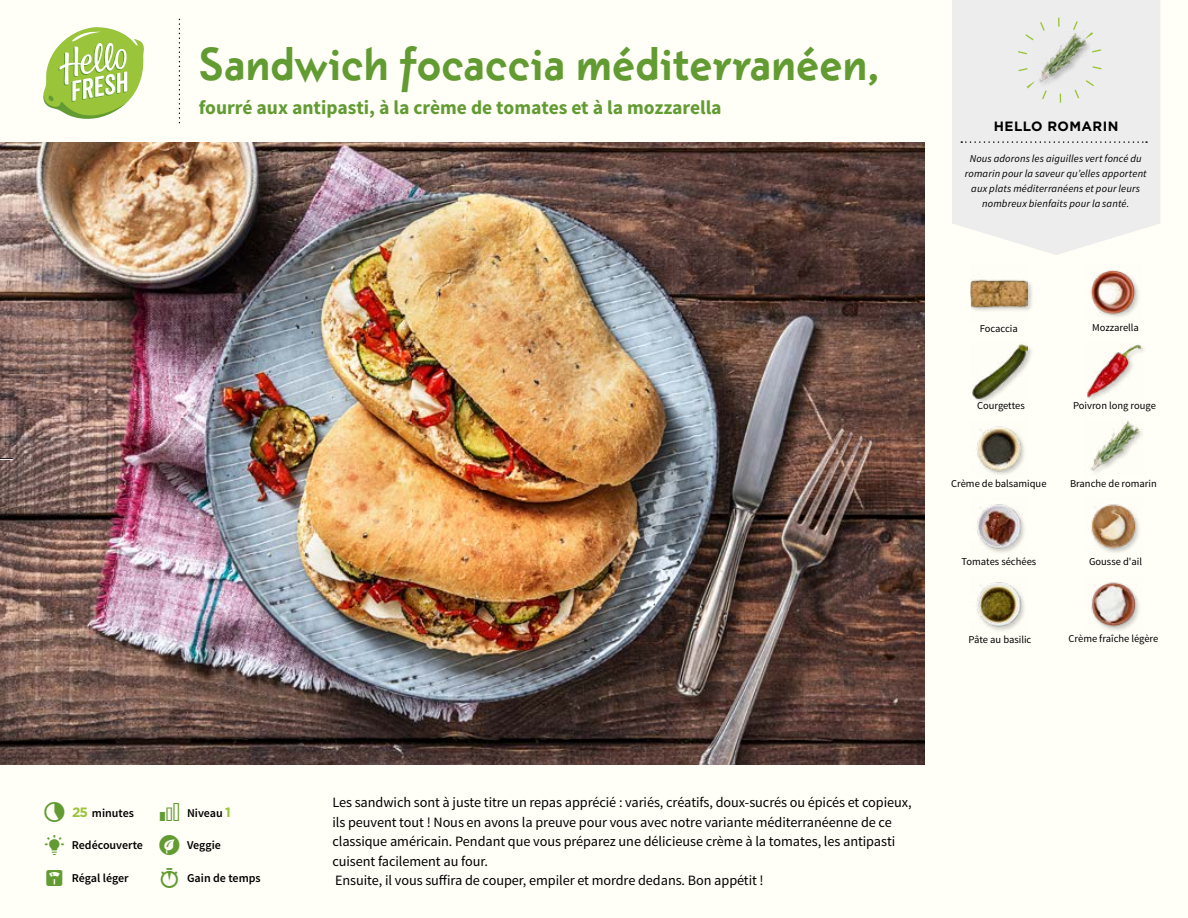
<style>
.page{position:relative;width:1188px;height:918px;background:#fffef7}
.page>*{position:absolute;margin:0;border:0;box-sizing:border-box;transform-origin:0 0}
.t1{font:700 49.5px "Instanter OT";letter-spacing:-.01em;color:#619b31}
.t2{font:700 19.5px "Source Sans Pro";color:#619b31}
.t3{font:14.25px/19.5px "Source Sans Pro";letter-spacing:-.005em;color:#000}
.t4{font:700 13.5px "Gotham";letter-spacing:.03em;color:#000}
.t5{font:600 12px "Source Sans Pro";color:#000}
.t6{font:10.5px "Source Sans Pro";color:#000}
.t7{font:italic 10.5px/14.7px "Source Sans Pro";letter-spacing:.015em;color:#000;text-align:center}
.s1{font-family:"Gotham";font-weight:700;font-size:13.5px;color:#9ac43a}
</style>
<div class="page">
<svg style="left:43px;top:27px;width:101px;height:92px"></svg>
<img style="left:1091px;top:582px;width:48px;height:49px">
<img style="left:977px;top:582px;width:48px;height:49px">
<img style="left:977px;top:504px;width:48px;height:49px">
<img style="left:1091px;top:504px;width:48px;height:49px">
<img style="left:1090px;top:421px;width:52px;height:52px">
<img style="left:977px;top:426px;width:48px;height:49px">
<svg style="left:952px;top:0;width:208px;height:255px;background:#eeeeed"></svg>
<svg style="left:961px;top:141px;width:186px;height:2px"></svg>
<div style="left:1017px;top:18px;width:85px;height:85px;border:9px dashed #9ac43a;border-radius:50%"></div>
<img style="left:0;top:142px;width:925px;height:623px">
<div style="left:973px;top:344px;width:62px;height:61px;background:#000;opacity:.2"></div>
<img style="left:972px;top:344px;width:56px;height:56px">
<div style="left:1039px;top:34px;width:54px;height:54px;background:#000;opacity:.2"></div>
<img style="left:1032px;top:32px;width:57px;height:57px">
<img style="left:1090px;top:270px;width:49px;height:48px">
<img style="left:1087px;top:344px;width:56px;height:56px">
<div style="left:969px;top:280px;width:66px;height:34px;background:#000;opacity:.2"></div>
<img style="left:971px;top:279px;width:57px;height:35px">
<svg style="left:0;top:458px;width:13px;height:2px"></svg>
<h1 class="t1" style="left:199px;top:34px;width:683px">Sandwich focaccia méditerranéen,</h1>
<h2 class="t2" style="left:199px;top:95px;width:524px">fourré aux antipasti, à la crème de tomates et à la mozzarella</h2>
<p class="t4" style="left:994px;top:117px;width:126px">HELLO ROMARIN</p>
<p class="t7" style="left:965px;top:152px;width:183px">Nous adorons les aiguilles vert foncé du romarin pour la saveur qu’elles apportent aux plats méditerranéens et pour leurs nombreux bienfaits pour la santé.</p>
<p class="t6" style="left:980px;top:322px;width:40px">Focaccia</p>
<p class="t6" style="left:1092px;top:321px;width:48px">Mozzarella</p>
<p class="t6" style="left:977px;top:399px;width:49px">Courgettes</p>
<p class="t6" style="left:1073px;top:399px;width:84px">Poivron long rouge</p>
<p class="t6" style="left:951px;top:477px;width:97px">Crème de balsamique</p>
<p class="t6" style="left:1070px;top:477px;width:88px">Branche de romarin</p>
<p class="t6" style="left:962px;top:555px;width:76px">Tomates séchées</p>
<p class="t6" style="left:1089px;top:555px;width:55px">Gousse d'ail</p>
<p class="t6" style="left:968px;top:633px;width:64px">Pâte au basilic</p>
<p class="t6" style="left:1069px;top:632px;width:91px">Crème fraîche légère</p>
<p class="t5" style="left:72px;top:805px;width:63px"><span class="s1">25</span> minutes</p>
<p class="t5" style="left:187px;top:805px;width:45px">Niveau <span class="s1">1</span></p>
<p class="t3" style="left:332px;top:793px;width:581px">Les sandwich sont à juste titre un repas apprécié : variés, créatifs, doux-sucrés ou épicés et copieux, ils peuvent tout ! Nous en avons la preuve pour vous avec notre variante méditerranéenne de ce classique américain. Pendant que vous préparez une délicieuse crème à la tomates, les antipasti cuisent facilement au four.<br>Ensuite, il vous suffira de couper, empiler et mordre dedans. Bon appétit !</p>
<p class="t5" style="left:72px;top:838px;width:73px">Redécouverte</p>
<p class="t5" style="left:187px;top:838px;width:35px">Veggie</p>
<p class="t5" style="left:72px;top:870px;width:58px">Régal léger</p>
<p class="t5" style="left:187px;top:870px;width:75px">Gain de temps</p>
</div>
